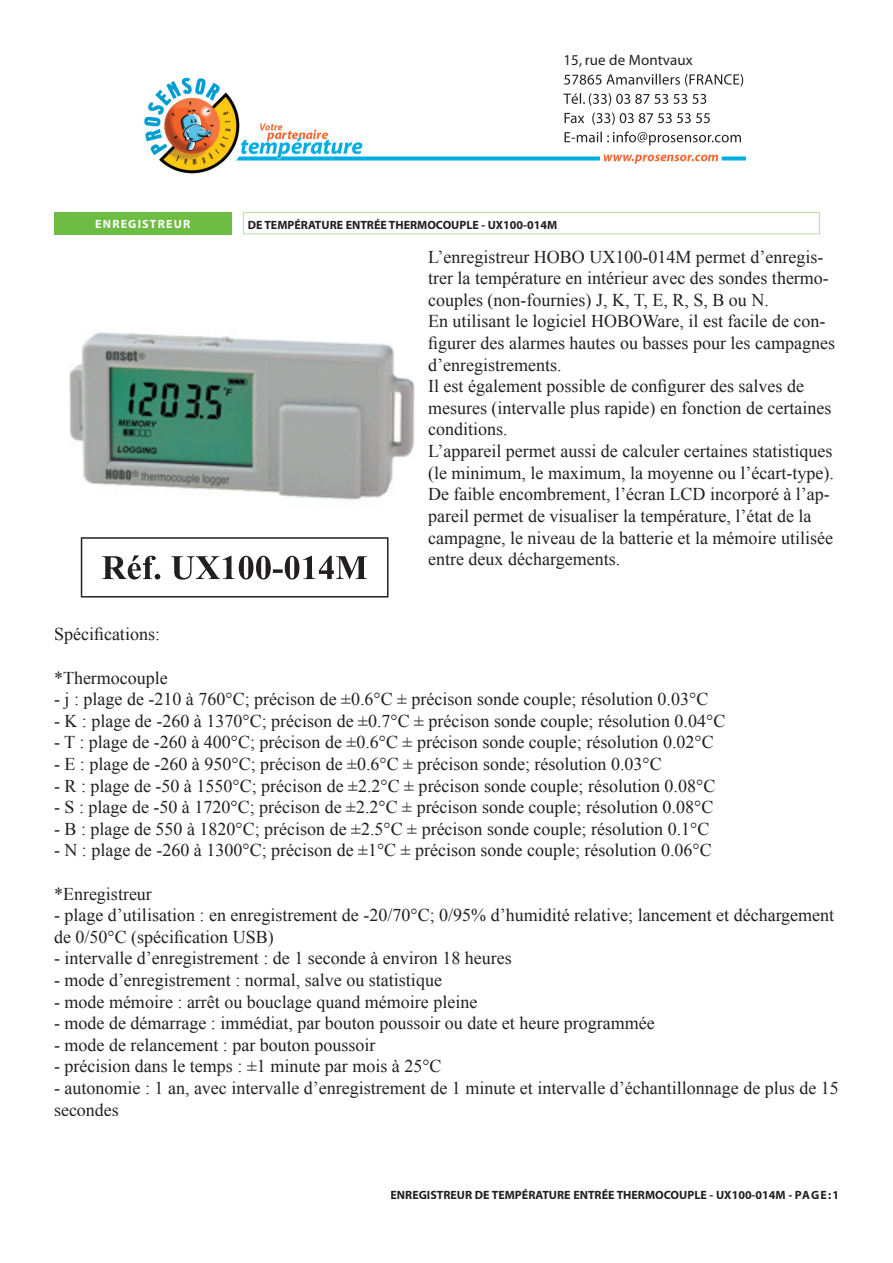
<style>
.page{position:relative;width:893px;height:1263px;background:#fff}
.page>*{position:absolute;margin:0;border:0;box-sizing:border-box;transform-origin:0 0}
.t1{font:18px/21.6px "Times New Roman";color:#231f20}
.t2{font:15px "Myriad";letter-spacing:.01em;color:#231f20}
.t3{font:700 12px "Myriad";color:#231f20}
.t4{font:700 12px "Myriad";letter-spacing:.1em;color:#fff}
</style>
<div class="page">
<img style="left:144px;top:73px;width:602px;height:101px">
<img style="left:564px;top:74px;width:179px;height:12px">
<img style="left:563px;top:93px;width:143px;height:13px">
<img style="left:565px;top:113px;width:145px;height:12px">
<img style="left:565px;top:131px;width:176px;height:14px">
<div style="left:54px;top:213px;width:177px;height:22px;background:#6dbd44"></div>
<svg style="left:243px;top:212px;width:577px;height:22px"></svg>
<img style="left:69px;top:332px;width:345px;height:256px">
<svg style="left:81px;top:588px;width:307px;height:9px"></svg>
<img style="left:81px;top:537px;width:307px;height:51px">
<p class="t2" style="left:563px;top:53px;width:131px">15, rue de Montvaux</p>
<p class="t4" style="left:95px;top:218px;width:96px">ENREGISTREUR</p>
<p class="t3" style="left:248px;top:219px;width:311px">DE TEMPÉRATURE ENTRÉE THERMOCOUPLE - UX100-014M</p>
<p class="t1" style="left:428px;top:246px;width:408px">L’enregistreur HOBO UX100-014M permet d’enregis&shy;trer la température en intérieur avec des sondes thermo&shy;couples (non-fournies) J, K, T, E, R, S, B ou N.<br>En utilisant le logiciel HOBOWare, il est facile de con&shy;figurer des alarmes hautes ou basses pour les campagnes d’enregistrements.<br>Il est également possible de configurer des salves de mesures (intervalle plus rapide) en fonction de certaines conditions.<br>L’appareil permet aussi de calculer certaines statistiques (le minimum, le maximum, la moyenne ou l’écart-type).<br>De faible encombrement, l’écran LCD incorporé à l’ap&shy;pareil permet de visualiser la température, l’état de la campagne, le niveau de la batterie et la mémoire utilisée entre deux déchargements.</p>
<p class="t1" style="left:54px;top:623px;width:108px">Spécifications:</p>
<p class="t1" style="left:54px;top:666px;width:115px">*Thermocouple</p>
<p class="t1" style="left:54px;top:688px;width:656px">- j : plage de -210 à 760°C; précison de ±0.6°C ± précison sonde couple; résolution 0.03°C</p>
<p class="t1" style="left:54px;top:710px;width:673px">- K : plage de -260 à 1370°C; précison de ±0.7°C ± précison sonde couple; résolution 0.04°C</p>
<p class="t1" style="left:54px;top:731px;width:661px">- T : plage de -260 à 400°C; précison de ±0.6°C ± précison sonde couple; résolution 0.02°C</p>
<p class="t1" style="left:54px;top:753px;width:609px">- E : plage de -260 à 950°C; précison de ±0.6°C ± précison sonde; résolution 0.03°C</p>
<p class="t1" style="left:54px;top:774px;width:663px">- R : plage de -50 à 1550°C; précison de ±2.2°C ± précison sonde couple; résolution 0.08°C</p>
<p class="t1" style="left:54px;top:796px;width:661px">- S : plage de -50 à 1720°C; précison de ±2.2°C ± précison sonde couple; résolution 0.08°C</p>
<p class="t1" style="left:54px;top:818px;width:657px">- B : plage de 550 à 1820°C; précison de ±2.5°C ± précison sonde couple; résolution 0.1°C</p>
<p class="t1" style="left:54px;top:839px;width:659px">- N : plage de -260 à 1300°C; précison de ±1°C ± précison sonde couple; résolution 0.06°C</p>
<p class="t1" style="left:54px;top:882px;width:99px">*Enregistreur</p>
<p class="t1" style="left:54px;top:904px;width:782px">- plage d’utilisation : en enregistrement de -20/70°C; 0/95% d’humidité relative; lancement et déchargement de 0/50°C (spécification USB)</p>
<p class="t1" style="left:54px;top:947px;width:459px">- intervalle d’enregistrement : de 1 seconde à environ 18 heures</p>
<p class="t1" style="left:54px;top:969px;width:389px">- mode d’enregistrement : normal, salve ou statistique</p>
<p class="t1" style="left:54px;top:990px;width:425px">- mode mémoire : arrêt ou bouclage quand mémoire pleine</p>
<p class="t1" style="left:54px;top:1012px;width:602px">- mode de démarrage : immédiat, par bouton poussoir ou date et heure programmée</p>
<p class="t1" style="left:54px;top:1034px;width:323px">- mode de relancement : par bouton poussoir</p>
<p class="t1" style="left:54px;top:1055px;width:389px">- précision dans le temps : ±1 minute par mois à 25°C</p>
<p class="t1" style="left:54px;top:1077px;width:786px">- autonomie : 1 an, avec intervalle d’enregistrement de 1 minute et intervalle d’échantillonnage de plus de 15 secondes</p>
<p class="t3" style="left:390px;top:1188px;width:450px">ENREGISTREUR DE TEMPÉRATURE ENTRÉE THERMOCOUPLE - UX100-014M - PAGE:1</p>
</div>
